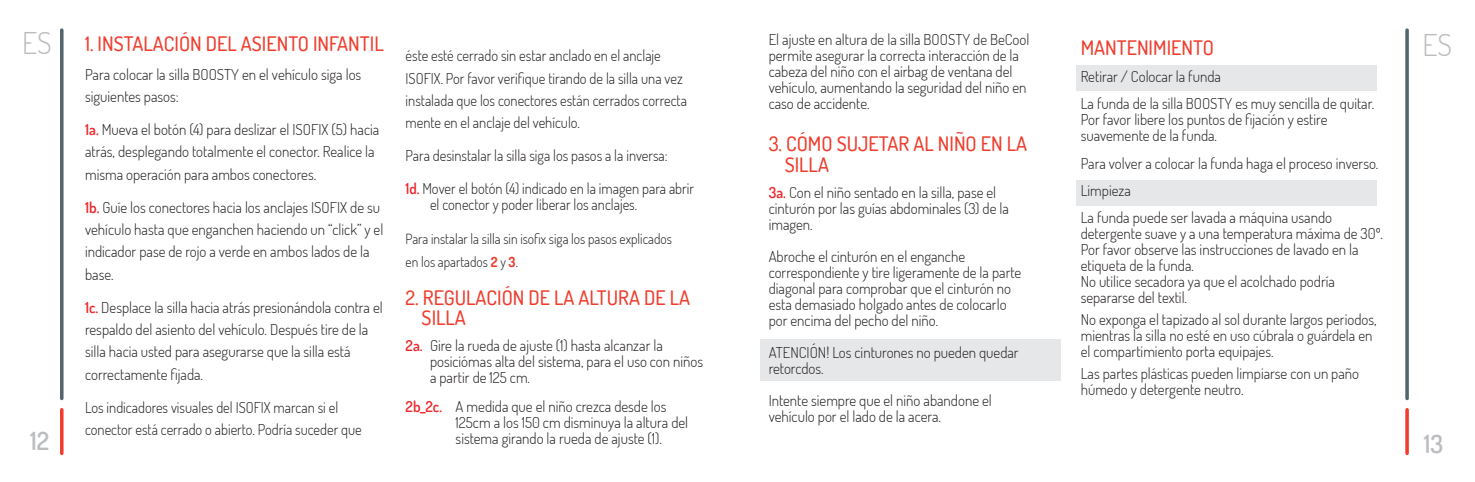
<style>
.page{position:relative;width:1475px;height:482px;background:#fff}
.page>*{position:absolute;margin:0;border:0;box-sizing:border-box;transform-origin:0 0}
.t1{font:300 30px "Dosis";color:#bcbdc0}
.t2{font:600 25px "Dosis";color:#bcbdc0}
.titulo_apartados{font:500 20px/20.4px "Dosis";color:#ef3e2e}
.texto{font:300 15px/16px "Dosis";color:#231f20}
.texto-2{font:300 14px "Dosis";color:#231f20}
.s1{font-weight:600;color:#ec2a2d}
.s2{font-weight:700;color:#ef3e2e}
</style>
<div class="page">
<svg style="left:1405px;top:30px;width:3px;height:368px"></svg>
<svg style="left:60px;top:30px;width:4px;height:368px"></svg>
<svg style="left:1405px;top:410px;width:3px;height:43px"></svg>
<svg style="left:60px;top:410px;width:4px;height:43px"></svg>
<div style="left:1076px;top:65px;width:300px;height:25px;background:#e6e7e9"></div>
<div style="left:1076px;top:180px;width:300px;height:25px;background:#e6e7e9"></div>
<div style="left:760px;top:339px;width:300px;height:41px;background:#e6e7e9"></div>
<h1 class="t1" style="left:22px;top:23px;width:31px">ES</h1>
<h1 class="t1" style="left:1422px;top:25px;width:31px">ES</h1>
<p class="titulo_apartados" style="left:85px;top:33px;width:300px">1. INSTALACIÓN DEL ASIENTO INFANTIL</p>
<p class="texto" style="left:85px;top:66px;width:278px">Para colocar la silla BOOSTY en el vehículo siga los</p>
<p class="texto" style="left:85px;top:88px;width:95px">siguientes pasos:</p>
<p class="texto" style="left:85px;top:121px;width:296px"><span class="s1">1a.</span> Mueva el botón (4) para deslizar el ISOFIX (5) hacia</p>
<p class="texto" style="left:85px;top:144px;width:291px">atrás, desplegando totalmente el conector. Realice la</p>
<p class="texto" style="left:85px;top:166px;width:232px">misma operación para ambos conectores.</p>
<p class="texto" style="left:85px;top:199px;width:296px"><span class="s1">1b.</span> Guíe los conectores hacia los anclajes ISOFIX de su</p>
<p class="texto" style="left:85px;top:221px;width:300px">vehículo hasta que enganchen haciendo un “click” y el</p>
<p class="texto" style="left:85px;top:243px;width:286px">indicador pase de rojo a verde en ambos lados de la</p>
<p class="texto" style="left:85px;top:266px;width:30px">base.</p>
<p class="texto" style="left:85px;top:299px;width:299px"><span class="s1">1c.</span> Desplace la silla hacia atrás presionándola contra el</p>
<p class="texto" style="left:85px;top:321px;width:285px">respaldo del asiento del vehículo. Después tire de la</p>
<p class="texto" style="left:85px;top:343px;width:267px">silla hacia usted para asegurarse que la silla está</p>
<p class="texto" style="left:85px;top:366px;width:119px">correctamente fijada.</p>
<p class="texto" style="left:85px;top:399px;width:254px">Los indicadores visuales del ISOFIX marcan si el</p>
<p class="texto" style="left:85px;top:421px;width:278px">conector está cerrado o abierto. Podría suceder que</p>
<p class="texto" style="left:768px;top:31px;width:262px">El ajuste en altura de la silla BOOSTY de BeCool</p>
<p class="texto" style="left:768px;top:47px;width:252px">permite asegurar la correcta interacción de la</p>
<p class="texto" style="left:768px;top:63px;width:245px">cabeza del niño con el airbag de ventana del</p>
<p class="texto" style="left:768px;top:79px;width:259px">vehículo, aumentando la seguridad del niño en</p>
<p class="texto" style="left:768px;top:95px;width:102px">caso de accidente.</p>
<p class="titulo_apartados" style="left:768px;top:133px;width:260px">3. CÓMO SUJETAR AL NIÑO EN LA</p>
<p class="titulo_apartados" style="left:784px;top:154px;width:46px">SILLA</p>
<p class="texto" style="left:768px;top:184px;width:229px"><span class="s1">3a.</span> Con el niño sentado en la silla, pase el</p>
<p class="texto" style="left:768px;top:200px;width:242px">cinturón por las guías abdominales (3) de la</p>
<p class="texto" style="left:768px;top:216px;width:46px">imagen.</p>
<p class="texto" style="left:768px;top:248px;width:198px">Abroche el cinturón en el enganche</p>
<p class="texto" style="left:768px;top:264px;width:254px">correspondiente y tire ligeramente de la parte</p>
<p class="texto" style="left:768px;top:280px;width:244px">diagonal para comprobar que el cinturón no</p>
<p class="texto" style="left:768px;top:296px;width:239px">esta demasiado holgado antes de colocarlo</p>
<p class="texto" style="left:768px;top:312px;width:171px">por encima del pecho del niño.</p>
<p class="texto" style="left:768px;top:344px;width:251px">ATENCIÓN! Los cinturones no pueden quedar</p>
<p class="texto" style="left:768px;top:360px;width:56px">retorcdos.</p>
<p class="texto" style="left:768px;top:392px;width:225px">Intente siempre que el niño abandone el</p>
<p class="texto" style="left:768px;top:408px;width:174px">vehículo por el lado de la acera.</p>
<p class="titulo_apartados" style="left:1080px;top:37px;width:135px">MANTENIMIENTO</p>
<p class="texto" style="left:1080px;top:68px;width:142px">Retirar / Colocar la funda</p>
<p class="texto" style="left:1080px;top:95px;width:295px">La funda de la silla BOOSTY es muy sencilla de quitar.</p>
<p class="texto" style="left:1080px;top:111px;width:248px">Por favor libere los puntos de fijación y estire</p>
<p class="texto" style="left:1080px;top:127px;width:138px">suavemente de la funda.</p>
<p class="texto" style="left:1080px;top:155px;width:299px">Para volver a colocar la funda haga el proceso inverso.</p>
<p class="texto" style="left:1080px;top:182px;width:52px">Limpieza</p>
<p class="texto" style="left:1080px;top:209px;width:253px">La funda puede ser lavada a máquina usando</p>
<p class="texto" style="left:1080px;top:225px;width:304px">detergente suave y a una temperatura máxima de 30º.</p>
<p class="texto" style="left:1080px;top:241px;width:279px">Por favor observe las instrucciones de lavado en la</p>
<p class="texto" style="left:1080px;top:257px;width:115px">etiqueta de la funda.</p>
<p class="texto" style="left:1080px;top:273px;width:256px">No utilice secadora ya que el acolchado podría</p>
<p class="texto" style="left:1080px;top:289px;width:108px">separarse del textil.</p>
<p class="texto" style="left:1080px;top:311px;width:297px">No exponga el tapizado al sol durante largos periodos,</p>
<p class="texto" style="left:1080px;top:327px;width:293px">mientras la silla no esté en uso cúbrala o guárdela en</p>
<p class="texto" style="left:1080px;top:343px;width:194px">el compartimiento porta equipajes.</p>
<p class="texto" style="left:1080px;top:365px;width:280px">Las partes plásticas pueden limpiarse con un paño</p>
<p class="texto" style="left:1080px;top:381px;width:164px">húmedo y detergente neutro.</p>
<p class="texto" style="left:405px;top:47px;width:257px">éste esté cerrado sin estar anclado en el anclaje</p>
<p class="texto" style="left:405px;top:70px;width:278px">ISOFIX. Por favor verifique tirando de la silla una vez</p>
<p class="texto" style="left:405px;top:92px;width:283px">instalada que los conectores están cerrados correcta</p>
<p class="texto" style="left:405px;top:114px;width:176px">mente en el anclaje del vehículo.</p>
<p class="texto" style="left:405px;top:147px;width:263px">Para desinstalar la silla siga los pasos a la inversa:</p>
<p class="texto" style="left:430px;top:180px;width:265px;text-indent:-24px"><span class="s1">1d.</span> Mover el botón (4) indicado en la imagen para abrir el conector y poder liberar los anclajes.</p>
<p class="texto-2" style="left:405px;top:230px;width:268px">Para instalar la silla sin isofix siga los pasos explicados</p>
<p class="texto-2" style="left:405px;top:253px;width:114px">en los apartados <span class="s2">2</span> y <span class="s2">3</span>.</p>
<p class="titulo_apartados" style="left:421px;top:287px;width:270px;text-indent:-16px">2. REGULACIÓN DE LA ALTURA DE LA<br>SILLA</p>
<p class="texto" style="left:430px;top:337px;width:274px;text-indent:-24px"><span class="s1">2a.</span> Gire la rueda de ajuste (1) hasta alcanzar la posiciómas alta del sistema, para el uso con niños a partir de 125 cm.</p>
<p class="texto" style="left:405px;top:398px;width:262px"><span class="s1">2b_2c.</span> A medida que el niño crezca desde los</p>
<p class="texto" style="left:455px;top:414px;width:234px">125cm a los 150 cm disminuya la altura del sistema girando la rueda de ajuste (1).</p>
<h2 class="t2" style="left:30px;top:425px;width:21px">12</h2>
<h2 class="t2" style="left:1423px;top:427px;width:21px">13</h2>
</div>
